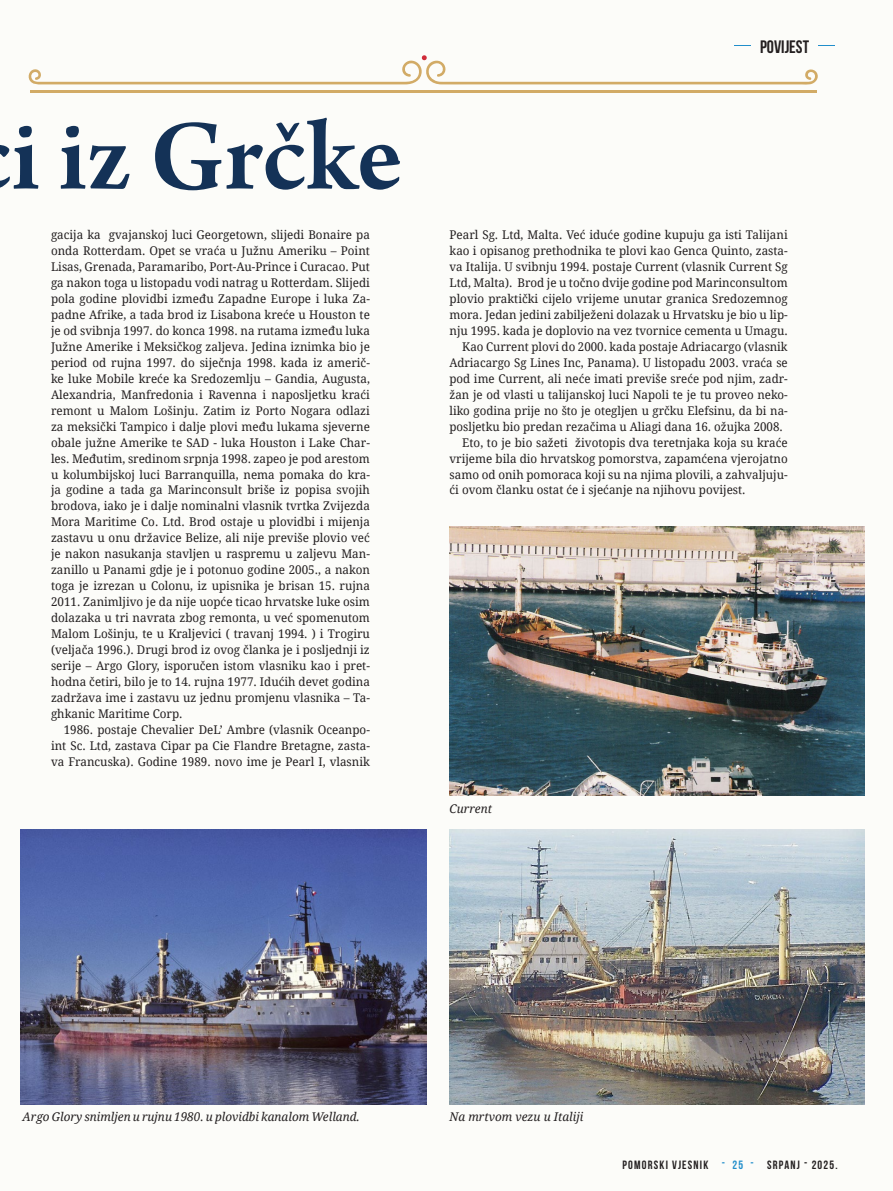
<style>
.page{position:relative;width:893px;height:1191px;background:#fcfcf9}
.page>*{position:absolute;margin:0;border:0;box-sizing:border-box;transform-origin:0 0}
.t1{font:600 105.75px "Arno Pro";color:#143257}
.t2{font:700 18px "Bebas Neue";color:#231f20}
.t3{font:12px/15.9px "Droid Serif";color:#231f20;text-align:justify}
.t4{font:12px "Droid Serif";color:#231f20;scale:.96 1}
.t5{font:italic 12px "Droid Serif";color:#231f20}
.t6{font:700 12px "Bebas Neue";letter-spacing:.1em;color:#231f20}
.s1{font-weight:300;color:#218ecb}
.s2{color:#218ecb}
</style>
<div class="page">
<svg style="left:28px;top:55px;width:790px;height:30px"></svg>
<hr style="left:30px;top:90px;width:786px;height:3px;background:#d2ab66">
<img style="left:450px;top:526px;width:414px;height:269px">
<img style="left:20px;top:829px;width:406px;height:275px">
<img style="left:450px;top:829px;width:414px;height:275px">
<h1 class="t1" style="left:12px;top:96px;width:392px">i iz Grčke</h1>
<p class="t3" style="left:51px;top:227px;width:320px">gacija ka gvajanskoj luci Georgetown, slijedi Bonaire pa onda Rotterdam. Opet se vraća u Južnu Ameriku – Point Lisas, Grenada, Paramaribo, Port-Au-Prince i Curacao. Put ga nakon toga u listopadu vodi natrag u Rotterdam. Slijedi pola godine plovidbi između Zapadne Europe i luka Za&shy;padne Afrike, a tada brod iz Lisabona kreće u Houston te je od svibnja 1997. do konca 1998. na rutama između luka Južne Amerike i Meksičkog zaljeva. Jedina iznimka bio je period od rujna 1997. do siječnja 1998. kada iz američ&shy;ke luke Mobile kreće ka Sredozemlju – Gandia, Augusta, Alexandria, Manfredonia i Ravenna i naposljetku kraći remont u Malom Lošinju. Zatim iz Porto Nogara odlazi za meksički Tampico i dalje plovi među lukama sjeverne obale južne Amerike te SAD - luka Houston i Lake Char&shy;les. Međutim, sredinom srpnja 1998. zapeo je pod arestom u kolumbijskoj luci Barranquilla, nema pomaka do kra&shy;ja godine a tada ga Marinconsult briše iz popisa svojih brodova, iako je i dalje nominalni vlasnik tvrtka Zvijezda Mora Maritime Co. Ltd. Brod ostaje u plovidbi i mijenja zastavu u onu državice Belize, ali nije previše plovio već je nakon nasukanja stavljen u raspremu u zaljevu Man&shy;zanillo u Panami gdje je i potonuo godine 2005., a nakon toga je izrezan u Colonu, iz upisnika je brisan 15. rujna 2011. Zanimljivo je da nije uopće ticao hrvatske luke osim dolazaka u tri navrata zbog remonta, u već spomenutom Malom Lošinju, te u Kraljevici ( travanj 1994. ) i Trogiru (veljača 1996.). Drugi brod iz ovog članka je i posljednji iz serije – Argo Glory, isporučen istom vlasniku kao i pret&shy;hodna četiri, bilo je to 14. rujna 1977. Idućih devet godina zadržava ime i zastavu uz jednu promjenu vlasnika – Ta&shy;ghkanic Maritime Corp.</p>
<p class="t3" style="left:51px;top:721px;width:320px;text-indent:13px">1986. postaje Chevalier DeL’ Ambre (vlasnik Oceanpo&shy;int Sc. Ltd, zastava Cipar pa Cie Flandre Bretagne, zasta&shy;va Francuska). Godine 1989. novo ime je Pearl I, vlasnik</p>
<h2 class="t2" style="left:731px;top:37px;width:108px"><span class="s1">-</span> POVIJEST <span class="s1">-</span></h2>
<p class="t3" style="left:450px;top:227px;width:340px">Pearl Sg. Ltd, Malta. Već iduće godine kupuju ga isti Talijani</p>
<p class="t3" style="left:450px;top:243px;width:340px">kao i opisanog prethodnika te plovi kao Genca Quinto, zasta-</p>
<p class="t3" style="left:450px;top:258px;width:340px">va Italija. U svibnju 1994. postaje Current (vlasnik Current Sg</p>
<p class="t3" style="left:450px;top:274px;width:340px">Ltd, Malta). Brod je u točno dvije godine pod Marinconsultom</p>
<p class="t3" style="left:450px;top:290px;width:340px">plovio praktički cijelo vrijeme unutar granica Sredozemnog</p>
<p class="t3" style="left:450px;top:306px;width:340px">mora. Jedan jedini zabilježeni dolazak u Hrvatsku je bio u lip-</p>
<p class="t3" style="left:450px;top:322px;width:340px">nju 1995. kada je doplovio na vez tvornice cementa u Umagu.</p>
<p class="t4" style="left:462px;top:338px;width:340px">Kao Current plovi do 2000. kada postaje Adriacargo (vlasnik</p>
<p class="t4" style="left:450px;top:354px;width:354px">Adriacargo Sg Lines Inc, Panama). U listopadu 2003. vraća se</p>
<p class="t4" style="left:450px;top:370px;width:354px">pod ime Current, ali neće imati previše sreće pod njim, zadr-</p>
<p class="t4" style="left:450px;top:386px;width:354px">žan je od vlasti u talijanskoj luci Napoli te je tu proveo neko-</p>
<p class="t4" style="left:450px;top:402px;width:354px">liko godina prije no što je otegljen u grčku Elefsinu, da bi na-</p>
<p class="t4" style="left:450px;top:418px;width:349px">posljetku bio predan rezačima u Aliagi dana 16. ožujka 2008.</p>
<p class="t3" style="left:462px;top:434px;width:327px">Eto, to je bio sažeti životopis dva teretnjaka koja su kraće</p>
<p class="t3" style="left:450px;top:450px;width:340px">vrijeme bila dio hrvatskog pomorstva, zapamćena vjerojatno</p>
<p class="t3" style="left:450px;top:466px;width:340px">samo od onih pomoraca koji su na njima plovili, a zahvaljuju-</p>
<p class="t3" style="left:450px;top:482px;width:298px">ći ovom članku ostat će i sjećanje na njihovu povijest.</p>
<p class="t5" style="left:450px;top:801px;width:44px">Current</p>
<p class="t5" style="left:23px;top:1108px;width:339px">Argo Glory snimljen u rujnu 1980. u plovidbi kanalom Welland.</p>
<p class="t5" style="left:450px;top:1108px;width:135px">Na mrtvom vezu u Italiji</p>
<p class="t6" style="left:622px;top:1157px;width:217px">POMORSKI VJESNIK <span class="s2">- 25 -</span> SRPANJ - 2025.</p>
</div>
